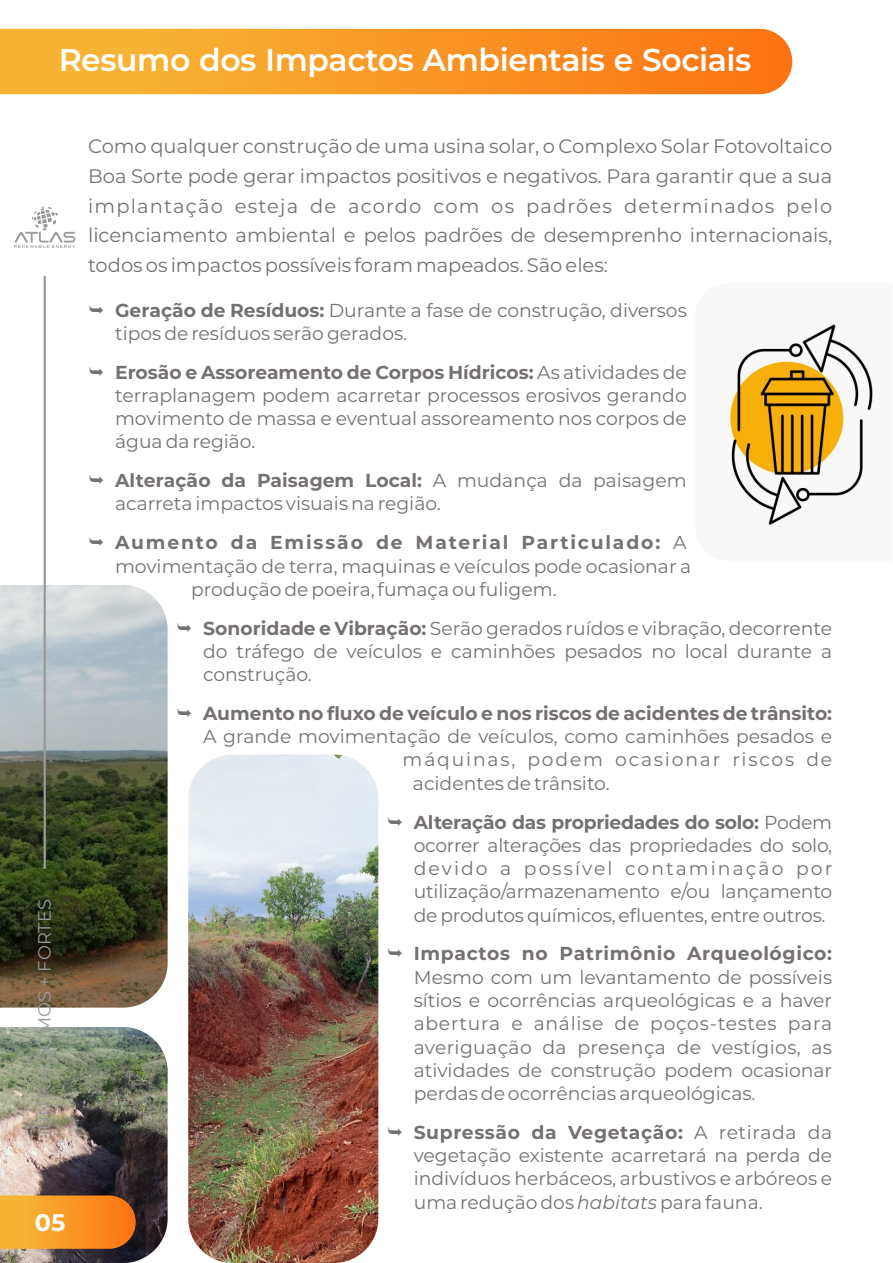
<style>
.page{position:relative;width:893px;height:1263px;background:#fff}
.page>*{position:absolute;margin:0;border:0;box-sizing:border-box;transform-origin:0 0}
.t1{font:600 31.5px "Montserrat";letter-spacing:-.015em;color:#fff}
.t2{font:700 24px "Montserrat";color:#fff}
.t3{font:19.5px/29.5px "Montserrat";color:#767171;text-align:justify}
.t4{font:18.75px/23.2px "Montserrat";color:#767171;text-align:justify}
.t5{font:700 18.75px "Montserrat";color:#767171}
.t6{font:700 18.75px "Montserrat";letter-spacing:.1em;color:#767171}
.t7{font:700 18.75px "Montserrat";letter-spacing:.035em;color:#767171}
.t8{font:18.75px "Montserrat";letter-spacing:.095em;color:#767171}
.t9{font:17.85px "Montserrat";color:#999}
.s1{font-weight:700}
.s2{font-weight:400}
.s3{font-style:italic}
</style>
<div class="page">
<img style="left:729px;top:324px;width:144px;height:201px">
<img style="left:188px;top:754px;width:190px;height:509px;border-radius:44px">
<img style="left:0;top:1027px;width:168px;height:236px">
<img style="left:0;top:585px;width:168px;height:422px">
<svg style="left:0;top:1195px;width:136px;height:54px;background:#ed9327"></svg>
<svg style="left:14px;top:206px;width:61px;height:42px"></svg>
<hr style="left:44px;top:276px;width:2px;height:593px;background:#999">
<svg style="left:0;top:29px;width:792px;height:65px;background:#f99826"></svg>
<h1 class="t1" style="left:59px;top:40px;width:694px">Resumo dos Impactos Ambientais e Sociais</h1>
<p class="t9" style="left:34px;top:1139px;width:241px;rotate:-90deg">JUNTOS SOMOS + FORTES</p>
<p class="t2" style="left:35px;top:1207px;width:32px">05</p>
<p class="t3" style="left:88px;top:132px;width:746px">Como qualquer construção de uma usina solar, o Complexo Solar Fotovoltaico Boa Sorte pode gerar impactos positivos e negativos. Para garantir que a sua implantação esteja de acordo com os padrões determinados pelo licenciamento ambiental e pelos padrões de desemprenho internacionais, todos os impactos possíveis foram mapeados. São eles:</p>
<p class="t4" style="left:115px;top:298px;width:573px"><span class="s1">Geração de Resíduos:</span> Durante a fase de construção, diversos tipos de resíduos serão gerados.</p>
<p class="t4" style="left:115px;top:360px;width:573px"><span class="s1">Erosão e Assoreamento de Corpos Hídricos:</span> As atividades de terraplanagem podem acarretar processos erosivos gerando movimento de massa e eventual assoreamento nos corpos de água da região.</p>
<p class="t4" style="left:115px;top:469px;width:573px"><span class="s1">Alteração da Paisagem Local:</span> A mudança da paisagem acarreta impactos visuais na região.</p>
<p class="t6" style="left:115px;top:531px;width:573px">Aumento da Emissão de Material Particulado: <span class="s2">A</span></p>
<p class="t4" style="left:115px;top:554px;width:578px">movimentação de terra, maquinas e veículos pode ocasionar a</p>
<p class="t4" style="left:191px;top:577px;width:367px">produção de poeira, fumaça ou fuligem.</p>
<p class="t4" style="left:203px;top:616px;width:631px"><span class="s1">Sonoridade e Vibração:</span> Serão gerados ruídos e vibração, decorrente do tráfego de veículos e caminhões pesados no local durante a construção.</p>
<p class="t5" style="left:203px;top:702px;width:631px">Aumento no fluxo de veículo e nos riscos de acidentes de trânsito:</p>
<p class="t4" style="left:203px;top:725px;width:631px">A grande movimentação de veículos, como caminhões pesados e</p>
<p class="t8" style="left:403px;top:748px;width:431px">máquinas, podem ocasionar riscos de</p>
<p class="t4" style="left:413px;top:771px;width:198px">acidentes de trânsito.</p>
<p class="t4" style="left:414px;top:810px;width:420px"><span class="s1">Alteração das propriedades do solo:</span> Podem ocorrer alterações das propriedades do solo, devido a possível contaminação por utilização/armazenamento e/ou lançamento de produtos químicos, efluentes, entre outros.</p>
<p class="t7" style="left:414px;top:942px;width:420px">Impactos no Patrimônio Arqueológico:</p>
<p class="t4" style="left:414px;top:965px;width:420px">Mesmo com um levantamento de possíveis sítios e ocorrências arqueológicas e a haver abertura e análise de poços-testes para averiguação da presença de vestígios, as atividades de construção podem ocasionar perdas de ocorrências arqueológicas.</p>
<p class="t4" style="left:414px;top:1120px;width:420px"><span class="s1">Supressão da Vegetação:</span> A retirada da vegetação existente acarretará na perda de indivíduos herbáceos, arbustivos e arbóreos e uma redução dos <span class="s3">habitats</span> para fauna.</p>
</div>
